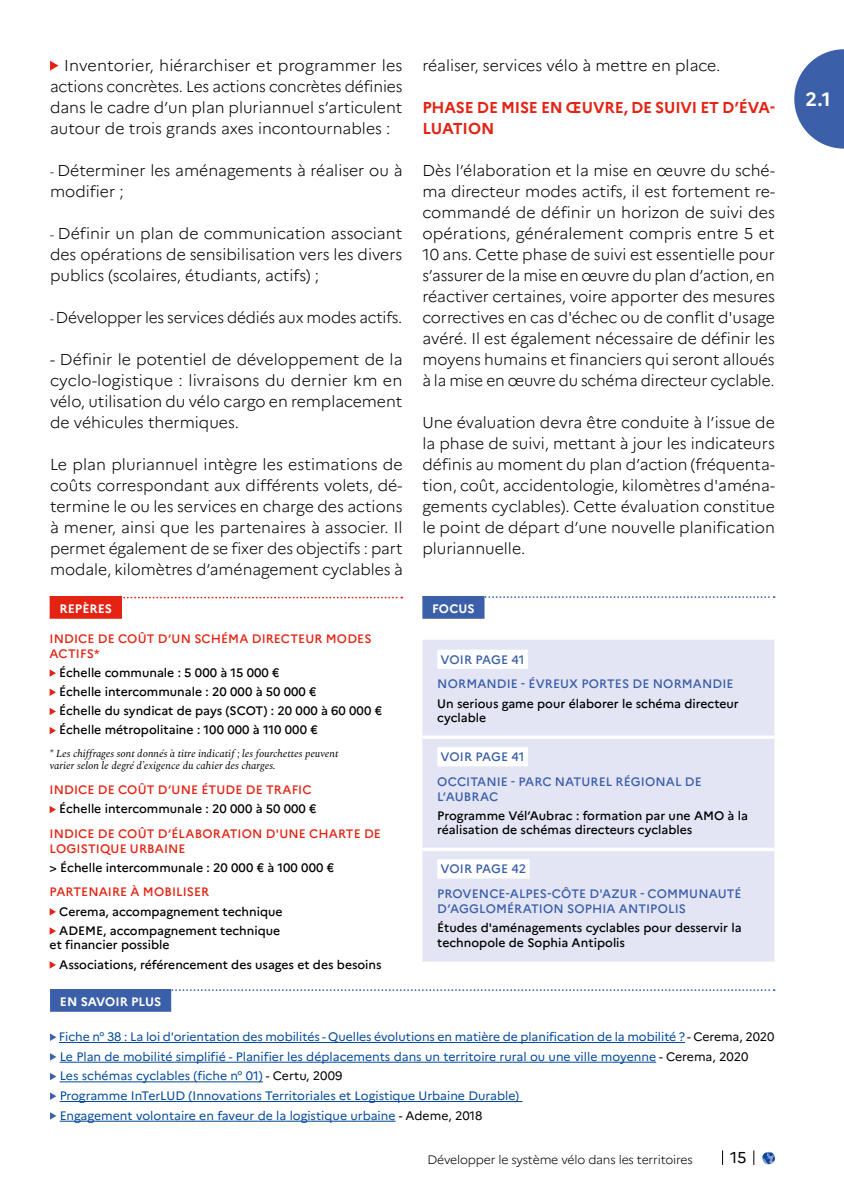
<style>
.page{position:relative;width:844px;height:1191px;background:#fff}
.page>*{position:absolute;margin:0;border:0;box-sizing:border-box;transform-origin:0 0}
.theme_2{font:700 19.25px "Marianne";color:#fff}
.Texte_courant_justif{font:300 15.75px/21px "Marianne";color:#000;text-align:justify}
.Texte_courant_justif-2{font:700 15.75px/21px "Marianne";letter-spacing:-.01em;color:#e42313}
.t1{font:15.75px "Marianne";color:#000}
.texte_reperes{font:500 12.25px/14.7px "Marianne";color:#000}
.Texte_courant_7pt{font:12.25px "Marianne";color:#00489a}
.titre_rouge_repère{font:500 12.25px/14.7px "Marianne";letter-spacing:.005em;color:#e42313}
.lieu_focus{font:500 12.25px/14.7px "Marianne";letter-spacing:.005em;color:#3b5fa9}
.t2{font:300 12.25px "Marianne";letter-spacing:-.015em;color:#000}
.renvoi_page{font:500 12.25px "Marianne";letter-spacing:.005em;color:#3b5fa9}
.en_savoir_plus{font:700 12.25px "Marianne";color:#fff}
.reperes{font:700 12.25px "Marianne";color:#fff}
.légende{font:italic 10.5px/12.6px "Spectral";color:#000}
.s1{font-size:12.25px}
.s2{color:#000}
</style>
<div class="page">
<svg style="left:762px;top:1151px;width:12px;height:13px"></svg>
<svg style="left:753px;top:1150px;width:1px;height:15px"></svg>
<svg style="left:722px;top:1150px;width:1px;height:15px"></svg>
<svg style="left:123px;top:597px;width:279px;height:1px"></svg>
<div style="left:50px;top:596px;width:72px;height:23px;background:#e42313"></div>
<svg style="left:50px;top:669px;width:6px;height:8px"></svg>
<svg style="left:50px;top:688px;width:6px;height:8px"></svg>
<svg style="left:50px;top:708px;width:6px;height:7px"></svg>
<svg style="left:50px;top:727px;width:6px;height:7px"></svg>
<svg style="left:50px;top:806px;width:6px;height:7px"></svg>
<svg style="left:50px;top:908px;width:6px;height:7px"></svg>
<svg style="left:50px;top:927px;width:6px;height:7px"></svg>
<svg style="left:50px;top:961px;width:6px;height:7px"></svg>
<svg style="left:484px;top:596px;width:290px;height:2px"></svg>
<div style="left:422px;top:596px;width:62px;height:23px;background:#3b5fa9"></div>
<div style="left:422px;top:640px;width:352px;height:321px;background:#e3e5f4"></div>
<hr style="left:422px;top:735px;width:352px;height:4px;background:#fff">
<svg style="left:422px;top:847px;width:352px;height:4px"></svg>
<div style="left:437px;top:649px;width:91px;height:20px;background:#fff"></div>
<div style="left:437px;top:747px;width:91px;height:19px;background:#fff"></div>
<div style="left:437px;top:859px;width:92px;height:19px;background:#fff"></div>
<svg style="left:50px;top:61px;width:8px;height:10px"></svg>
<svg style="left:794px;top:49px;width:49px;height:100px"></svg>
<svg style="left:171px;top:989px;width:603px;height:2px"></svg>
<div style="left:50px;top:989px;width:121px;height:22px;background:#3b5fa9"></div>
<hr style="left:59px;top:1042px;width:625px;height:1px;background:#00489a">
<hr style="left:60px;top:1061px;width:596px;height:1px;background:#00489a">
<hr style="left:60px;top:1081px;width:203px;height:1px;background:#00489a">
<hr style="left:60px;top:1101px;width:462px;height:1px;background:#00489a">
<hr style="left:60px;top:1120px;width:335px;height:1px;background:#00489a">
<svg style="left:50px;top:1033px;width:6px;height:8px"></svg>
<svg style="left:50px;top:1053px;width:6px;height:7px"></svg>
<svg style="left:50px;top:1073px;width:6px;height:7px"></svg>
<svg style="left:50px;top:1092px;width:6px;height:8px"></svg>
<svg style="left:50px;top:1112px;width:6px;height:7px"></svg>
<p class="Texte_courant_justif" style="left:50px;top:54px;width:354px;text-indent:14px">Inventorier, hiérarchiser et programmer les actions concrètes. Les actions concrètes définies dans le cadre d’un plan pluriannuel s’articulent autour de trois grands axes incontournables :</p>
<p class="Texte_courant_justif" style="left:50px;top:159px;width:354px"><span class="s1">-</span> Déterminer les aménagements à réaliser ou à modifier ;</p>
<p class="Texte_courant_justif" style="left:50px;top:222px;width:354px"><span class="s1">-</span> Définir un plan de communication associant des opérations de sensibilisation vers les divers publics (scolaires, étudiants, actifs) ;</p>
<p class="Texte_courant_justif" style="left:50px;top:306px;width:354px"><span class="s1">-</span> Développer les services dédiés aux modes actifs.</p>
<p class="Texte_courant_justif" style="left:50px;top:348px;width:354px">- Définir le potentiel de développement de la cyclo-logistique : livraisons du dernier km en vélo, utilisation du vélo cargo en remplacement de véhicules thermiques.</p>
<p class="Texte_courant_justif" style="left:50px;top:453px;width:354px">Le plan pluriannuel intègre les estimations de coûts correspondant aux différents volets, dé&shy;termine le ou les services en charge des actions à mener, ainsi que les partenaires à associer. Il permet également de se fixer des objectifs : part modale, kilomètres d’aménagement cyclables à</p>
<p class="reperes" style="left:60px;top:601px;width:54px">REPÈRES</p>
<p class="titre_rouge_repère" style="left:50px;top:631px;width:323px">INDICE DE COÛT D’UN SCHÉMA DIRECTEUR MODES<br>ACTIFS*</p>
<p class="texte_reperes" style="left:59px;top:665px;width:222px">Échelle communale : 5 000 à 15 000 €</p>
<p class="texte_reperes" style="left:59px;top:684px;width:259px">Échelle intercommunale : 20 000 à 50 000 €</p>
<p class="texte_reperes" style="left:59px;top:703px;width:324px">Échelle du syndicat de pays (SCOT) : 20 000 à 60 000 €</p>
<p class="texte_reperes" style="left:59px;top:722px;width:260px">Échelle métropolitaine : 100 000 à 110 000 €</p>
<p class="légende" style="left:50px;top:746px;width:290px">* Les chiffrages sont donnés à titre indicatif ; les fourchettes peuvent varier selon le degré d’exigence du cahier des charges.</p>
<p class="titre_rouge_repère" style="left:50px;top:782px;width:263px">INDICE DE COÛT D’UNE ÉTUDE DE TRAFIC</p>
<p class="texte_reperes" style="left:59px;top:801px;width:259px">Échelle intercommunale : 20 000 à 50 000 €</p>
<p class="titre_rouge_repère" style="left:50px;top:826px;width:333px">INDICE DE COÛT D’ÉLABORATION D'UNE CHARTE DE<br>LOGISTIQUE URBAINE</p>
<p class="texte_reperes" style="left:50px;top:860px;width:286px">&gt; Échelle intercommunale : 20 000 € à 100 000 €</p>
<p class="titre_rouge_repère" style="left:50px;top:884px;width:161px">PARTENAIRE À MOBILISER</p>
<p class="texte_reperes" style="left:59px;top:904px;width:225px">Cerema, accompagnement technique</p>
<p class="texte_reperes" style="left:50px;top:923px;width:232px;text-indent:10px">ADEME, accompagnement technique et financier possible</p>
<p class="texte_reperes" style="left:59px;top:957px;width:324px">Associations, référencement des usages et des besoins</p>
<p class="Texte_courant_justif" style="left:422px;top:54px;width:299px">réaliser, services vélo à mettre en place.</p>
<p class="Texte_courant_justif-2" style="left:422px;top:96px;width:354px">PHASE DE MISE EN ŒUVRE, DE SUIVI ET D’ÉVA-<br>LUATION</p>
<p class="Texte_courant_justif" style="left:422px;top:159px;width:354px">Dès l’élaboration et la mise en œuvre du sché&shy;ma directeur modes actifs, il est fortement re&shy;commandé de définir un horizon de suivi des opérations, généralement compris entre 5 et 10 ans. Cette phase de suivi est essentielle pour s’assurer de la mise en œuvre du plan d’action, en réactiver certaines, voire apporter des mesures correctives en cas d'échec ou de conflit d'usage avéré. Il est également nécessaire de définir les moyens humains et financiers qui seront alloués à la mise en œuvre du schéma directeur cyclable.</p>
<p class="Texte_courant_justif" style="left:422px;top:411px;width:354px">Une évaluation devra être conduite à l’issue de la phase de suivi, mettant à jour les indicateurs définis au moment du plan d’action (fréquenta&shy;tion, coût, accidentologie, kilomètres d'aména&shy;gements cyclables). Cette évaluation constitue le point de départ d’une nouvelle planification pluriannuelle.</p>
<p class="en_savoir_plus" style="left:432px;top:601px;width:44px">FOCUS</p>
<p class="renvoi_page" style="left:440px;top:652px;width:85px">VOIR PAGE 41</p>
<p class="lieu_focus" style="left:437px;top:676px;width:298px">NORMANDIE - ÉVREUX PORTES DE NORMANDIE</p>
<p class="texte_reperes" style="left:437px;top:696px;width:303px">Un serious game pour élaborer le schéma directeur cyclable</p>
<p class="renvoi_page" style="left:440px;top:749px;width:85px">VOIR PAGE 41</p>
<p class="lieu_focus" style="left:437px;top:774px;width:266px">OCCITANIE - PARC NATUREL RÉGIONAL DE<br>L’AUBRAC</p>
<p class="texte_reperes" style="left:437px;top:808px;width:312px">Programme Vél’Aubrac : formation par une AMO à la réalisation de schémas directeurs cyclables</p>
<p class="renvoi_page" style="left:440px;top:861px;width:87px">VOIR PAGE 42</p>
<p class="lieu_focus" style="left:437px;top:886px;width:306px">PROVENCE-ALPES-CÔTE D'AZUR - COMMUNAUTÉ<br>D’AGGLOMÉRATION SOPHIA ANTIPOLIS</p>
<p class="texte_reperes" style="left:437px;top:920px;width:306px">Études d'aménagements cyclables pour desservir la technopole de Sophia Antipolis</p>
<p class="en_savoir_plus" style="left:60px;top:994px;width:103px">EN SAVOIR PLUS</p>
<p class="Texte_courant_7pt" style="left:59px;top:1029px;width:717px">Fiche n° 38 : La loi d'orientation des mobilités - Quelles évolutions en matière de planification de la mobilité ? <span class="s2">- Cerema, 2020</span></p>
<p class="Texte_courant_7pt" style="left:60px;top:1048px;width:690px">Le Plan de mobilité simplifié - Planifier les déplacements dans un territoire rural ou une ville moyenne <span class="s2">- Cerema, 2020</span></p>
<p class="Texte_courant_7pt" style="left:60px;top:1068px;width:284px">Les schémas cyclables (fiche n° 01) <span class="s2">- Certu, 2009</span></p>
<p class="Texte_courant_7pt" style="left:60px;top:1088px;width:461px">Programme InTerLUD (Innovations Territoriales et Logistique Urbaine Durable)</p>
<p class="Texte_courant_7pt" style="left:60px;top:1107px;width:424px">Engagement volontaire en faveur de la logistique urbaine <span class="s2">- Ademe, 2018</span></p>
<p class="t2" style="left:427px;top:1151px;width:267px">Développer le système vélo dans les territoires</p>
<p class="t1" style="left:730px;top:1147px;width:18px">15</p>
<p class="theme_2" style="left:805px;top:88px;width:27px">2.1</p>
</div>
